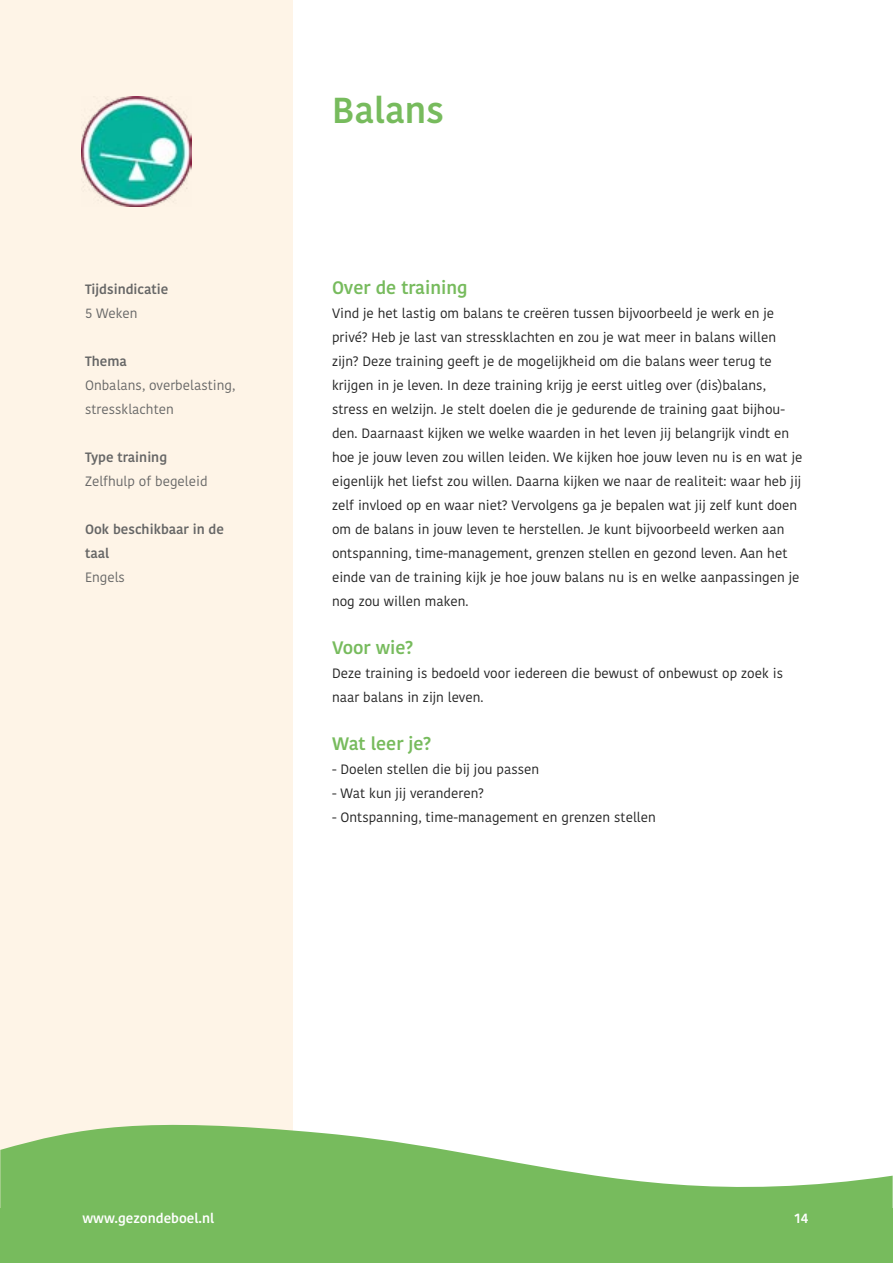
<style>
.page{position:relative;width:893px;height:1263px;background:#fff}
.page>*{position:absolute;margin:0;border:0;box-sizing:border-box;transform-origin:0 0}
.t1{font:600 36px "Kohinoor Devanagari";color:#77bb5d}
.t2{font:600 18px "Kohinoor Devanagari";color:#77bb5d}
.t3{font:13.5px/24px "Kohinoor Devanagari";color:#212121}
.t4{font:13.5px/24px "Kohinoor Devanagari";color:#666}
.t5{font:600 13.5px/24px "Kohinoor Devanagari";color:#666}
.t6{font:600 13.5px "Kohinoor Devanagari";color:#fff}
</style>
<div class="page">
<div style="left:0;top:0;width:292px;height:1258px;background:#fef4e7"></div>
<div style="left:0;top:1209px;width:893px;height:54px;background:#77bb5d"></div>
<svg style="left:0;top:1124px;width:893px;height:85px;fill:#77bb5d"></svg>
<img style="left:82px;top:97px;width:110px;height:110px">
<p class="t5" style="left:85px;top:277px;width:85px">Tijdsindicatie</p>
<p class="t4" style="left:85px;top:301px;width:54px">5 Weken</p>
<p class="t5" style="left:85px;top:349px;width:43px">Thema</p>
<p class="t4" style="left:85px;top:373px;width:152px">Onbalans, overbelasting, stressklachten</p>
<p class="t5" style="left:85px;top:445px;width:84px">Type training</p>
<p class="t4" style="left:85px;top:469px;width:124px">Zelfhulp of begeleid</p>
<p class="t5" style="left:85px;top:517px;width:140px">Ook beschikbaar in de taal</p>
<p class="t4" style="left:85px;top:565px;width:42px">Engels</p>
<h1 class="t1" style="left:332px;top:89px;width:113px">Balans</h1>
<h2 class="t2" style="left:332px;top:277px;width:137px">Over de training</h2>
<p class="t3" style="left:332px;top:301px;width:472px">Vind je het lastig om balans te creëren tussen bijvoorbeeld je werk en je privé? Heb je last van stressklachten en zou je wat meer in balans willen zijn? Deze training geeft je de mogelijkheid om die balans weer terug te krijgen in je leven. In deze training krijg je eerst uitleg over (dis)balans, stress en welzijn. Je stelt doelen die je gedurende de training gaat bijhou&shy;den. Daarnaast kijken we welke waarden in het leven jij belangrijk vindt en hoe je jouw leven zou willen leiden. We kijken hoe jouw leven nu is en wat je eigenlijk het liefst zou willen. Daarna kijken we naar de realiteit: waar heb jij zelf invloed op en waar niet? Vervolgens ga je bepalen wat jij zelf kunt doen om de balans in jouw leven te herstellen. Je kunt bijvoorbeeld werken aan ontspanning, time-management, grenzen stellen en gezond leven. Aan het einde van de training kijk je hoe jouw balans nu is en welke aanpassingen je nog zou willen maken.</p>
<h2 class="t2" style="left:332px;top:637px;width:83px">Voor wie?</h2>
<p class="t3" style="left:332px;top:661px;width:453px">Deze training is bedoeld voor iedereen die bewust of onbewust op zoek is naar balans in zijn leven.</p>
<h2 class="t2" style="left:332px;top:733px;width:101px">Wat leer je?</h2>
<p class="t3" style="left:332px;top:757px;width:209px">- Doelen stellen die bij jou passen</p>
<p class="t3" style="left:332px;top:781px;width:153px">- Wat kun jij veranderen?</p>
<p class="t3" style="left:332px;top:805px;width:325px">- Ontspanning, time-management en grenzen stellen</p>
<p class="t6" style="left:82px;top:1210px;width:133px">www.gezondeboel.nl</p>
<p class="t6" style="left:794px;top:1210px;width:15px">14</p>
</div>
